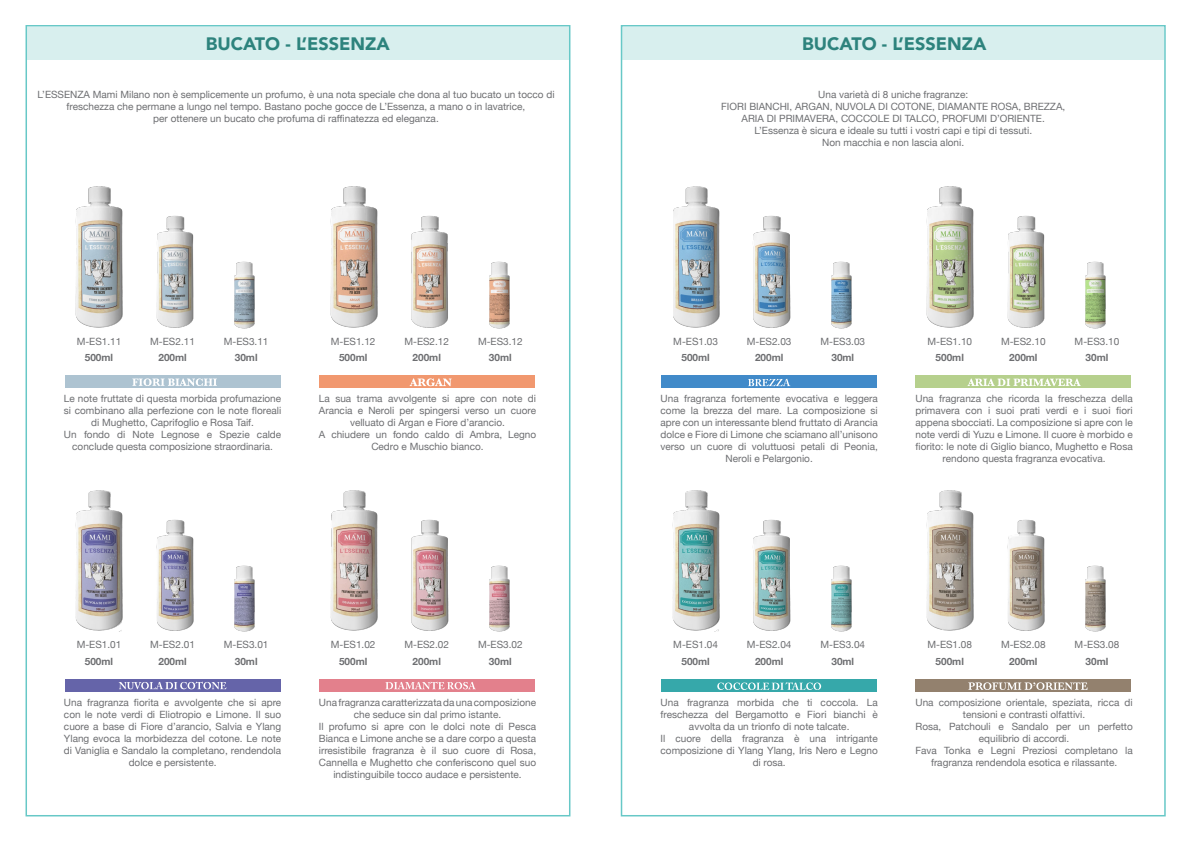
<style>
.page{position:relative;width:1191px;height:842px;background:#fff}
.page>*{position:absolute;margin:0;border:0;box-sizing:border-box;transform-origin:0 0}
.t1{font:900 18px "Avenir";color:#2d837d}
.t2{font:10px/12px "Helvetica Neue";color:#6d6e71;text-align:center}
.t3{font:700 10px "Helvetica Neue";color:#6d6e71}
</style>
<div class="page">
<div style="left:622px;top:27px;width:542px;height:33px;background:#d8efee"></div>
<div style="left:915px;top:375px;width:216px;height:13px;background:#b6d08d"></div>
<svg style="left:967px;top:379px;width:113px;height:7px"></svg>
<img style="left:673px;top:186px;width:47px;height:142px">
<img style="left:926px;top:186px;width:48px;height:142px">
<img style="left:672px;top:490px;width:48px;height:142px">
<img style="left:926px;top:490px;width:48px;height:141px">
<img style="left:753px;top:215px;width:38px;height:113px">
<img style="left:1007px;top:519px;width:38px;height:112px">
<img style="left:1007px;top:215px;width:38px;height:113px">
<img style="left:753px;top:519px;width:38px;height:112px">
<img style="left:831px;top:261px;width:21px;height:67px">
<img style="left:831px;top:565px;width:21px;height:67px">
<img style="left:1085px;top:261px;width:21px;height:67px">
<img style="left:1085px;top:565px;width:21px;height:67px">
<div style="left:661px;top:375px;width:216px;height:13px;background:#418ac9"></div>
<div style="left:661px;top:679px;width:216px;height:13px;background:#36a8aa"></div>
<div style="left:915px;top:679px;width:216px;height:13px;background:#93816e"></div>
<svg style="left:748px;top:379px;width:42px;height:7px"></svg>
<svg style="left:717px;top:682px;width:104px;height:8px"></svg>
<svg style="left:968px;top:682px;width:119px;height:8px"></svg>
<div style="left:27px;top:27px;width:542px;height:33px;background:#d8efee"></div>
<div style="left:65px;top:375px;width:215px;height:13px;background:#adc3d1"></div>
<img style="left:75px;top:186px;width:48px;height:142px">
<img style="left:330px;top:186px;width:48px;height:142px">
<img style="left:75px;top:490px;width:48px;height:142px">
<img style="left:330px;top:490px;width:48px;height:141px">
<img style="left:411px;top:215px;width:37px;height:113px">
<img style="left:156px;top:215px;width:38px;height:113px">
<img style="left:411px;top:519px;width:38px;height:112px">
<img style="left:156px;top:519px;width:38px;height:112px">
<img style="left:489px;top:261px;width:21px;height:67px">
<img style="left:234px;top:261px;width:21px;height:67px">
<img style="left:489px;top:565px;width:21px;height:67px">
<img style="left:234px;top:565px;width:21px;height:67px">
<svg style="left:132px;top:378px;width:85px;height:8px"></svg>
<div style="left:319px;top:375px;width:215px;height:13px;background:#f1986f"></div>
<svg style="left:409px;top:378px;width:42px;height:8px"></svg>
<div style="left:65px;top:679px;width:215px;height:13px;background:#6564a9"></div>
<div style="left:319px;top:679px;width:215px;height:13px;background:#e3808c"></div>
<svg style="left:385px;top:682px;width:91px;height:7px"></svg>
<svg style="left:119px;top:682px;width:107px;height:7px"></svg>
<h1 class="t1" style="left:206px;top:29px;width:186px">BUCATO - L’ESSENZA</h1>
<p class="t2" style="left:37px;top:89px;width:519px">L’ESSENZA Mami Milano non è semplicemente un profumo, è una nota speciale che dona al tuo bucato un tocco di freschezza che permane a lungo nel tempo. Bastano poche gocce de L’Essenza, a mano o in lavatrice,<br>per ottenere un bucato che profuma di raffinatezza ed eleganza.</p>
<h1 class="t1" style="left:802px;top:29px;width:186px">BUCATO - L’ESSENZA</h1>
<p class="t2" style="left:721px;top:89px;width:345px">Una varietà di 8 uniche fragranze:<br>FIORI BIANCHI, ARGAN, NUVOLA DI COTONE, DIAMANTE ROSA, BREZZA, ARIA DI PRIMAVERA, COCCOLE DI TALCO, PROFUMI D’ORIENTE.<br>L’Essenza è sicura e ideale su tutti i vostri capi e tipi di tessuti.<br>Non macchia e non lascia aloni.</p>
<p class="t2" style="left:77px;top:336px;width:46px">M-ES1.11</p>
<p class="t2" style="left:150px;top:336px;width:46px">M-ES2.11</p>
<p class="t2" style="left:224px;top:336px;width:46px">M-ES3.11</p>
<p class="t3" style="left:85px;top:349px;width:30px">500ml</p>
<p class="t3" style="left:158px;top:349px;width:30px">200ml</p>
<p class="t3" style="left:235px;top:349px;width:24px">30ml</p>
<p class="t2" style="left:331px;top:336px;width:46px">M-ES1.12</p>
<p class="t2" style="left:404px;top:336px;width:46px">M-ES2.12</p>
<p class="t2" style="left:478px;top:336px;width:46px">M-ES3.12</p>
<p class="t3" style="left:339px;top:349px;width:30px">500ml</p>
<p class="t3" style="left:412px;top:349px;width:30px">200ml</p>
<p class="t3" style="left:489px;top:349px;width:24px">30ml</p>
<p class="t2" style="left:673px;top:336px;width:46px">M-ES1.03</p>
<p class="t2" style="left:747px;top:336px;width:46px">M-ES2.03</p>
<p class="t2" style="left:820px;top:336px;width:46px">M-ES3.03</p>
<p class="t3" style="left:681px;top:349px;width:30px">500ml</p>
<p class="t3" style="left:755px;top:349px;width:30px">200ml</p>
<p class="t3" style="left:831px;top:349px;width:24px">30ml</p>
<p class="t2" style="left:927px;top:336px;width:46px">M-ES1.10</p>
<p class="t2" style="left:1001px;top:336px;width:46px">M-ES2.10</p>
<p class="t2" style="left:1074px;top:336px;width:46px">M-ES3.10</p>
<p class="t3" style="left:935px;top:349px;width:30px">500ml</p>
<p class="t3" style="left:1009px;top:349px;width:30px">200ml</p>
<p class="t3" style="left:1085px;top:349px;width:24px">30ml</p>
<p class="t2" style="left:64px;top:393px;width:219px">Le note fruttate di questa morbida profumazione si combinano alla perfezione con le note floreali di Mughetto, Caprifoglio e Rosa Taif.<br>Un fondo di Note Legnose e Spezie calde conclude questa composizione straordinaria.</p>
<p class="t2" style="left:319px;top:393px;width:219px">La sua trama avvolgente si apre con note di Arancia e Neroli per spingersi verso un cuore velluato di Argan e Fiore d’arancio.<br>A chiudere un fondo caldo di Ambra, Legno Cedro e Muschio bianco.</p>
<p class="t2" style="left:660px;top:393px;width:219px">Una fragranza fortemente evocativa e leggera come la brezza del mare. La composizione si apre con un interessante blend fruttato di Arancia dolce e Fiore di Limone che sciamano all’unisono verso un cuore di voluttuosi petali di Peonia, Neroli e Pelargonio.</p>
<p class="t2" style="left:915px;top:393px;width:219px">Una fragranza che ricorda la freschezza della primavera con i suoi prati verdi e i suoi fiori appena sbocciati. La composizione si apre con le note verdi di Yuzu e Limone. Il cuore è morbido e fiorito: le note di Giglio bianco, Mughetto e Rosa rendono questa fragranza evocativa.</p>
<p class="t2" style="left:77px;top:639px;width:46px">M-ES1.01</p>
<p class="t2" style="left:150px;top:639px;width:46px">M-ES2.01</p>
<p class="t2" style="left:224px;top:639px;width:46px">M-ES3.01</p>
<p class="t3" style="left:85px;top:653px;width:30px">500ml</p>
<p class="t3" style="left:158px;top:653px;width:30px">200ml</p>
<p class="t3" style="left:235px;top:653px;width:24px">30ml</p>
<p class="t2" style="left:331px;top:639px;width:46px">M-ES1.02</p>
<p class="t2" style="left:404px;top:639px;width:46px">M-ES2.02</p>
<p class="t2" style="left:478px;top:639px;width:46px">M-ES3.02</p>
<p class="t3" style="left:339px;top:653px;width:30px">500ml</p>
<p class="t3" style="left:412px;top:653px;width:30px">200ml</p>
<p class="t3" style="left:489px;top:653px;width:24px">30ml</p>
<p class="t2" style="left:673px;top:639px;width:46px">M-ES1.04</p>
<p class="t2" style="left:747px;top:639px;width:46px">M-ES2.04</p>
<p class="t2" style="left:820px;top:639px;width:46px">M-ES3.04</p>
<p class="t3" style="left:681px;top:653px;width:30px">500ml</p>
<p class="t3" style="left:755px;top:653px;width:30px">200ml</p>
<p class="t3" style="left:831px;top:653px;width:24px">30ml</p>
<p class="t2" style="left:927px;top:639px;width:46px">M-ES1.08</p>
<p class="t2" style="left:1001px;top:639px;width:46px">M-ES2.08</p>
<p class="t2" style="left:1074px;top:639px;width:46px">M-ES3.08</p>
<p class="t3" style="left:935px;top:653px;width:30px">500ml</p>
<p class="t3" style="left:1009px;top:653px;width:30px">200ml</p>
<p class="t3" style="left:1085px;top:653px;width:24px">30ml</p>
<p class="t2" style="left:64px;top:697px;width:219px">Una fragranza fiorita e avvolgente che si apre con le note verdi di Eliotropio e Limone. Il suo cuore a base di Fiore d’arancio, Salvia e Ylang Ylang evoca la morbidezza del cotone. Le note di Vaniglia e Sandalo la completano, rendendola dolce e persistente.</p>
<p class="t2" style="left:319px;top:697px;width:219px">Una fragranza caratterizzata da una composizione che seduce sin dal primo istante.<br>Il profumo si apre con le dolci note di Pesca Bianca e Limone anche se a dare corpo a questa irresistibile fragranza è il suo cuore di Rosa, Cannella e Mughetto che conferiscono quel suo indistinguibile tocco audace e persistente.</p>
<p class="t2" style="left:660px;top:697px;width:219px">Una fragranza morbida che ti coccola. La freschezza del Bergamotto e Fiori bianchi è avvolta da un trionfo di note talcate.<br>Il cuore della fragranza è una intrigante composizione di Ylang Ylang, Iris Nero e Legno di rosa.</p>
<p class="t2" style="left:915px;top:697px;width:219px">Una composizione orientale, speziata, ricca di tensioni e contrasti olfattivi.<br>Rosa, Patchouli e Sandalo per un perfetto equilibrio di accordi.<br>Fava Tonka e Legni Preziosi completano la fragranza rendendola esotica e rilassante.</p>
</div>
